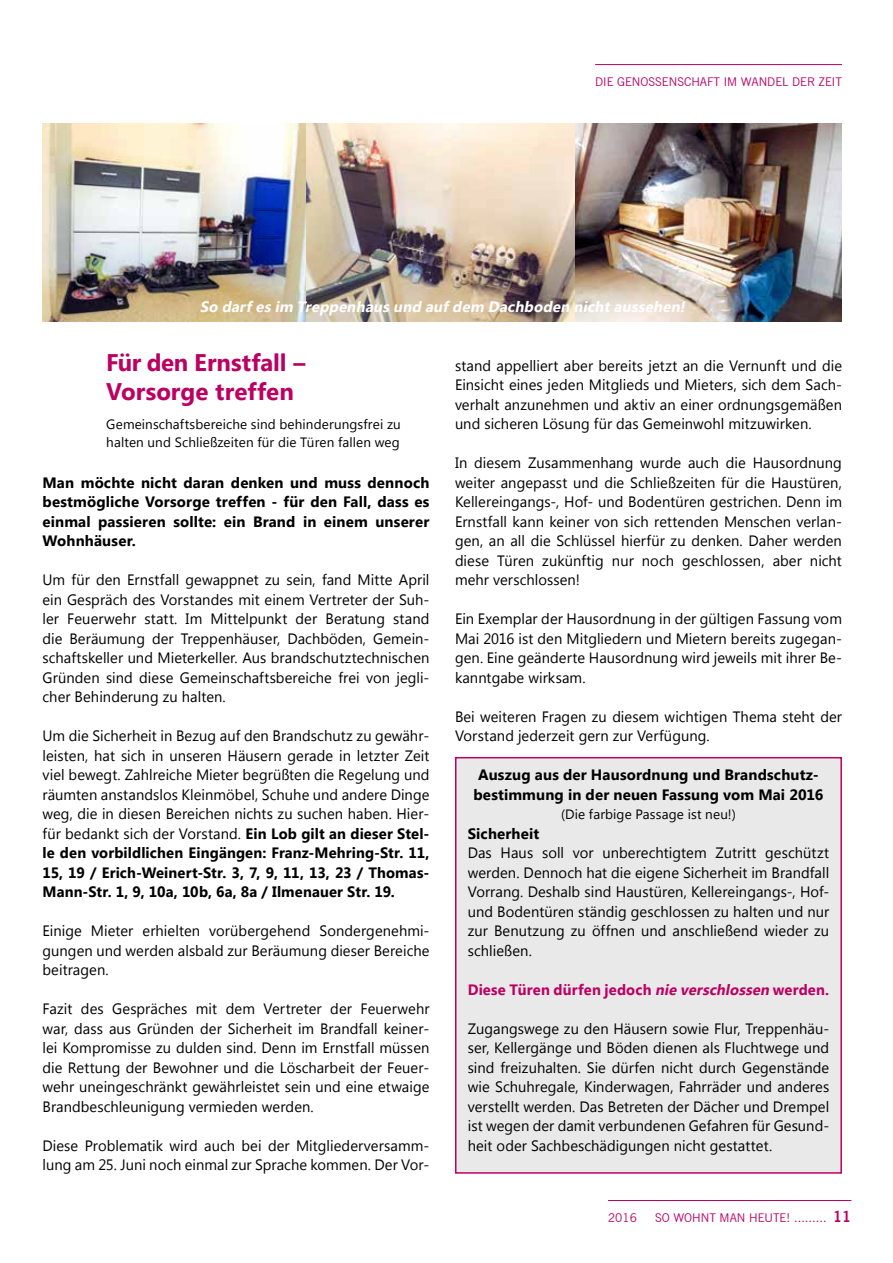
<style>
.page{position:relative;width:893px;height:1263px;background:#fff}
.page>*{position:absolute;margin:0;border:0;box-sizing:border-box;transform-origin:0 0}
.t1{font:700 24px/28.8px "Microsoft New Tai Lue";color:#bc0062}
.t2{font:15px/19.5px "Microsoft New Tai Lue";letter-spacing:.005em;color:#000;text-align:justify}
.t3{font:700 15px/19.5px "Microsoft New Tai Lue";letter-spacing:.01em;color:#000;text-align:justify}
.t4{font:italic 700 15px "Microsoft New Tai Lue";color:#fff}
.t5{font:700 15px "Microsoft New Tai Lue";letter-spacing:.01em;color:#bc0062}
.t6{font:13.5px/18px "Microsoft New Tai Lue";letter-spacing:.01em;color:#000}
.t7{font:12px "News Gothic BT";color:#bc0062}
.s1{font-weight:700}
.s2{font-style:italic}
.s3{font-weight:700;font-size:15px}
</style>
<div class="page">
<hr style="left:595px;top:64px;width:247px;height:1px;background:#bc0062">
<hr style="left:608px;top:1200px;width:243px;height:1px;background:#bc0062">
<div style="left:455px;top:757px;width:387px;height:417px;background:#e9e9ea;border:2px solid #bc0062"></div>
<img style="left:43px;top:123px;width:514px;height:199px">
<img style="left:557px;top:123px;width:285px;height:199px">
<p class="t7" style="left:595px;top:74px;width:248px">DIE GENOSSENSCHAFT IM WANDEL DER ZEIT</p>
<p class="t4" style="left:200px;top:298px;width:490px">So darfes im Treppenhaus und aufdem Dachboden nichtaussehen!</p>
<h1 class="t1" style="left:106px;top:350px;width:201px">Für den Ernstfall –<br>Vorsorge treffen</h1>
<p class="t6" style="left:106px;top:417px;width:296px">Gemeinschaftsbereiche sind behinderungsfrei zu halten und Schließzeiten für die Türen fallen weg</p>
<p class="t3" style="left:43px;top:474px;width:388px">Man möchte nicht daran denken und muss dennoch bestmögliche Vorsorge treffen - für den Fall, dass es einmal passieren sollte: ein Brand in einem unserer Wohnhäuser.</p>
<p class="t2" style="left:43px;top:571px;width:388px">Um für den Ernstfall gewappnet zu sein, fand Mitte April ein Gespräch des Vorstandes mit einem Vertreter der Suh&shy;ler Feuerwehr statt. Im Mittelpunkt der Beratung stand die Beräumung der Treppenhäuser, Dachböden, Gemein&shy;schaftskeller und Mieterkeller. Aus brandschutztechnischen Gründen sind diese Gemeinschaftsbereiche frei von jegli&shy;cher Behinderung zu halten.</p>
<p class="t2" style="left:43px;top:727px;width:388px">Um die Sicherheit in Bezug auf den Brandschutz zu gewähr&shy;leisten, hat sich in unseren Häusern gerade in letzter Zeit viel bewegt. Zahlreiche Mieter begrüßten die Regelung und räumten anstandslos Kleinmöbel, Schuhe und andere Dinge weg, die in diesen Bereichen nichts zu suchen haben. Hier&shy;für bedankt sich der Vorstand. <span class="s1">Ein Lob gilt an dieser Stel&shy;le den vorbildlichen Eingängen: Franz-Mehring-Str. 11, 15, 19 / Erich-Weinert-Str. 3, 7, 9, 11, 13, 23 / Thomas-Mann-Str. 1, 9, 10a, 10b, 6a, 8a / Ilmenauer Str. 19.</span></p>
<p class="t2" style="left:43px;top:922px;width:388px">Einige Mieter erhielten vorübergehend Sondergenehmi&shy;gungen und werden alsbald zur Beräumung dieser Bereiche beitragen.</p>
<p class="t2" style="left:43px;top:1000px;width:388px">Fazit des Gespräches mit dem Vertreter der Feuerwehr war, dass aus Gründen der Sicherheit im Brandfall keiner&shy;lei Kompromisse zu dulden sind. Denn im Ernstfall müssen die Rettung der Bewohner und die Löscharbeit der Feuer&shy;wehr uneingeschränkt gewährleistet sein und eine etwaige Brandbeschleunigung vermieden werden.</p>
<p class="t2" style="left:43px;top:1137px;width:388px">Diese Problematik wird auch bei der Mitgliederversamm&shy;lung am 25. Juni noch einmal zur Sprache kommen. Der Vor-</p>
<p class="t2" style="left:455px;top:357px;width:388px">stand appelliert aber bereits jetzt an die Vernunft und die Einsicht eines jeden Mitglieds und Mieters, sich dem Sach&shy;verhalt anzunehmen und aktiv an einer ordnungsgemäßen und sicheren Lösung für das Gemeinwohl mitzuwirken.</p>
<p class="t2" style="left:455px;top:454px;width:388px">In diesem Zusammenhang wurde auch die Hausordnung weiter angepasst und die Schließzeiten für die Haustüren, Kellereingangs-, Hof- und Bodentüren gestrichen. Denn im Ernstfall kann keiner von sich rettenden Menschen verlan&shy;gen, an all die Schlüssel hierfür zu denken. Daher werden diese Türen zukünftig nur noch geschlossen, aber nicht mehr verschlossen!</p>
<p class="t2" style="left:455px;top:610px;width:388px">Ein Exemplar der Hausordnung in der gültigen Fassung vom Mai 2016 ist den Mitgliedern und Mietern bereits zugegan&shy;gen. Eine geänderte Hausordnung wird jeweils mit ihrer Be&shy;kanntgabe wirksam.</p>
<p class="t2" style="left:455px;top:708px;width:388px">Bei weiteren Fragen zu diesem wichtigen Thema steht der<br>Vorstand jederzeit gern zur Verfügung.</p>
<p class="t3" style="left:473px;top:766px;width:351px;text-align:center">Auszug aus der Hausordnung und Brandschutz&shy;bestimmung in der neuen Fassung vom Mai 2016</p>
<p class="t6" style="left:561px;top:807px;width:176px">(Die farbige Passage ist neu!)</p>
<p class="t3" style="left:468px;top:825px;width:73px">Sicherheit</p>
<p class="t2" style="left:468px;top:844px;width:363px">Das Haus soll vor unberechtigtem Zutritt geschützt werden. Dennoch hat die eigene Sicherheit im Brandfall Vorrang. Deshalb sind Haustüren, Kellereingangs-, Hof&shy;und Bodentüren ständig geschlossen zu halten und nur zur Benutzung zu öffnen und anschließend wieder zu schließen.</p>
<p class="t5" style="left:468px;top:981px;width:363px">Diese Türen dürfen jedoch <span class="s2">nie verschlossen</span> werden.</p>
<p class="t2" style="left:468px;top:1020px;width:363px">Zugangswege zu den Häusern sowie Flur, Treppenhäu&shy;ser, Kellergänge und Böden dienen als Fluchtwege und sind freizuhalten. Sie dürfen nicht durch Gegenstände wie Schuhregale, Kinderwagen, Fahrräder und anderes verstellt werden. Das Betreten der Dächer und Drempel ist wegen der damit verbundenen Gefahren für Gesund&shy;heit oder Sachbeschädigungen nicht gestattet.</p>
<p class="t7" style="left:608px;top:1210px;width:30px">2016</p>
<p class="t7" style="left:655px;top:1210px;width:198px">SO WOHNT MAN HEUTE! ......... <span class="s3">11</span></p>
</div>
